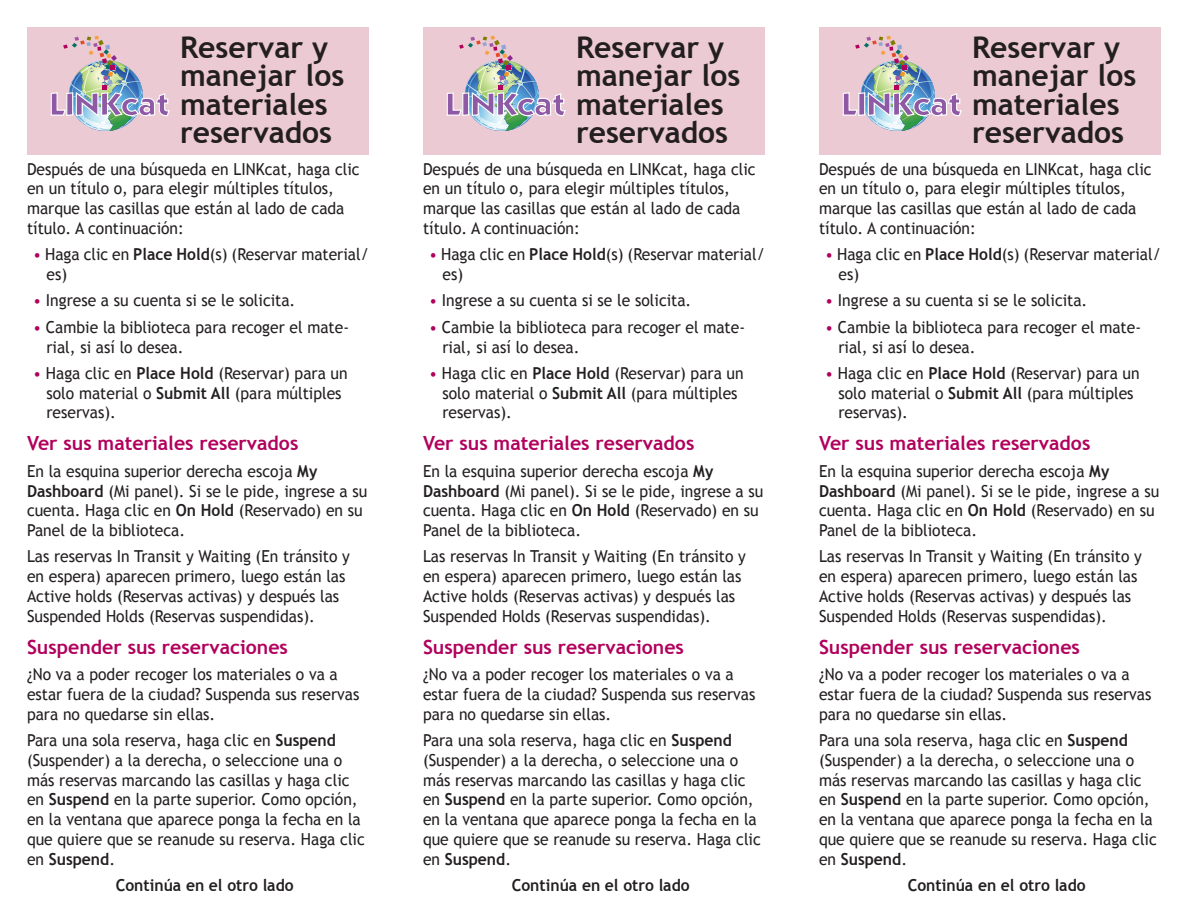
<style>
.page{position:relative;width:1188px;height:918px;background:#fff}
.page>*{position:absolute;margin:0;border:0;box-sizing:border-box;transform-origin:0 0}
.t1{font:700 30px/28.5px "Trebuchet MS";color:#231f20}
.t2{font:700 19.5px "Trebuchet MS";color:#b1015c}
.t3{font:16.5px/19.8px "Trebuchet MS";color:#231f20;scale:.95 1}
.t4{font:700 16.5px "Trebuchet MS";color:#231f20;scale:.95 1}
.s1{font-family:"Itc Kabel";font-size:31.65px;color:#8e59a5}
.s2{color:#b1015c}
.s3{font-weight:700}
</style>
<div class="page">
<div style="left:819px;top:27px;width:342px;height:127px;background:#eccad4"></div>
<img style="left:842px;top:36px;width:120px;height:95px">
<div style="left:27px;top:27px;width:342px;height:127px;background:#eccad4"></div>
<img style="left:50px;top:36px;width:120px;height:95px">
<div style="left:423px;top:27px;width:342px;height:127px;background:#eccad4"></div>
<img style="left:446px;top:36px;width:120px;height:95px">
<h1 class="t1" style="left:180px;top:33px;width:166px">Reservar y manejar los</h1>
<h1 class="t1" style="left:180px;top:118px;width:154px">reservados</h1>
<h1 class="t1" style="left:49px;top:90px;width:280px"><span class="s1">LINKcat</span> materiales</h1>
<p class="t3" style="left:27px;top:159px;width:352px">Después de una búsqueda en LINKcat, haga clic en un título o, para elegir múltiples títulos, marque las casillas que están al lado de cada título. A continuación:</p>
<p class="t3" style="left:46px;top:245px;width:341px;text-indent:-13px"><span class="s2">•</span> Haga clic en <span class="s3">Place Hold</span>(s) (Reservar material/ es)</p>
<p class="t3" style="left:33px;top:291px;width:278px"><span class="s2">•</span> Ingrese a su cuenta si se le solicita.</p>
<p class="t3" style="left:46px;top:317px;width:320px;text-indent:-13px"><span class="s2">•</span> Cambie la biblioteca para recoger el mate&shy;rial, si así lo desea.</p>
<p class="t3" style="left:46px;top:363px;width:319px;text-indent:-13px"><span class="s2">•</span> Haga clic en <span class="s3">Place Hold</span> (Reservar) para un solo material o <span class="s3">Submit All</span> (para múltiples reservas).</p>
<p class="t2" style="left:27px;top:431px;width:273px">Ver sus materiales reservados</p>
<p class="t3" style="left:27px;top:461px;width:360px">En la esquina superior derecha escoja <span class="s3">My Dashboard</span> (Mi panel). Si se le pide, ingrese a su cuenta. Haga clic en <span class="s3">On Hold</span> (Reservado) en su Panel de la biblioteca.</p>
<p class="t3" style="left:27px;top:547px;width:342px">Las reservas In Transit y Waiting (En tránsito y en espera) aparecen primero, luego están las Active holds (Reservas activas) y después las Suspended Holds (Reservas suspendidas).</p>
<p class="t2" style="left:27px;top:635px;width:263px">Suspender sus reservaciones</p>
<p class="t3" style="left:27px;top:665px;width:351px">¿No va a poder recoger los materiales o va a estar fuera de la ciudad? Suspenda sus reservas para no quedarse sin ellas.</p>
<p class="t3" style="left:27px;top:731px;width:357px">Para una sola reserva, haga clic en <span class="s3">Suspend </span>(Suspender) a la derecha, o seleccione una o más reservas marcando las casillas y haga clic en <span class="s3">Suspend</span> en la parte superior. Como opción, en la ventana que aparece ponga la fecha en la que quiere que se reanude su reserva. Haga clic en <span class="s3">Suspend</span>.</p>
<p class="t4" style="left:116px;top:875px;width:189px">Continúa en el otro lado</p>
<h1 class="t1" style="left:576px;top:33px;width:166px">Reservar y manejar los</h1>
<h1 class="t1" style="left:576px;top:118px;width:154px">reservados</h1>
<h1 class="t1" style="left:445px;top:90px;width:280px"><span class="s1">LINKcat</span> materiales</h1>
<p class="t3" style="left:423px;top:159px;width:352px">Después de una búsqueda en LINKcat, haga clic en un título o, para elegir múltiples títulos, marque las casillas que están al lado de cada título. A continuación:</p>
<p class="t3" style="left:442px;top:245px;width:341px;text-indent:-13px"><span class="s2">•</span> Haga clic en <span class="s3">Place Hold</span>(s) (Reservar material/ es)</p>
<p class="t3" style="left:429px;top:291px;width:278px"><span class="s2">•</span> Ingrese a su cuenta si se le solicita.</p>
<p class="t3" style="left:442px;top:317px;width:320px;text-indent:-13px"><span class="s2">•</span> Cambie la biblioteca para recoger el mate&shy;rial, si así lo desea.</p>
<p class="t3" style="left:442px;top:363px;width:319px;text-indent:-13px"><span class="s2">•</span> Haga clic en <span class="s3">Place Hold</span> (Reservar) para un solo material o <span class="s3">Submit All</span> (para múltiples reservas).</p>
<p class="t2" style="left:423px;top:431px;width:273px">Ver sus materiales reservados</p>
<p class="t3" style="left:423px;top:461px;width:360px">En la esquina superior derecha escoja <span class="s3">My Dashboard</span> (Mi panel). Si se le pide, ingrese a su cuenta. Haga clic en <span class="s3">On Hold</span> (Reservado) en su Panel de la biblioteca.</p>
<p class="t3" style="left:423px;top:547px;width:342px">Las reservas In Transit y Waiting (En tránsito y en espera) aparecen primero, luego están las Active holds (Reservas activas) y después las Suspended Holds (Reservas suspendidas).</p>
<p class="t2" style="left:423px;top:635px;width:263px">Suspender sus reservaciones</p>
<p class="t3" style="left:423px;top:665px;width:351px">¿No va a poder recoger los materiales o va a estar fuera de la ciudad? Suspenda sus reservas para no quedarse sin ellas.</p>
<p class="t3" style="left:423px;top:731px;width:357px">Para una sola reserva, haga clic en <span class="s3">Suspend </span>(Suspender) a la derecha, o seleccione una o más reservas marcando las casillas y haga clic en <span class="s3">Suspend</span> en la parte superior. Como opción, en la ventana que aparece ponga la fecha en la que quiere que se reanude su reserva. Haga clic en <span class="s3">Suspend</span>.</p>
<p class="t4" style="left:512px;top:875px;width:189px">Continúa en el otro lado</p>
<h1 class="t1" style="left:972px;top:33px;width:166px">Reservar y manejar los</h1>
<h1 class="t1" style="left:972px;top:118px;width:154px">reservados</h1>
<h1 class="t1" style="left:841px;top:90px;width:280px"><span class="s1">LINKcat</span> materiales</h1>
<p class="t3" style="left:819px;top:159px;width:352px">Después de una búsqueda en LINKcat, haga clic en un título o, para elegir múltiples títulos, marque las casillas que están al lado de cada título. A continuación:</p>
<p class="t3" style="left:838px;top:245px;width:341px;text-indent:-13px"><span class="s2">•</span> Haga clic en <span class="s3">Place Hold</span>(s) (Reservar material/ es)</p>
<p class="t3" style="left:825px;top:291px;width:278px"><span class="s2">•</span> Ingrese a su cuenta si se le solicita.</p>
<p class="t3" style="left:838px;top:317px;width:320px;text-indent:-13px"><span class="s2">•</span> Cambie la biblioteca para recoger el mate&shy;rial, si así lo desea.</p>
<p class="t3" style="left:838px;top:363px;width:319px;text-indent:-13px"><span class="s2">•</span> Haga clic en <span class="s3">Place Hold</span> (Reservar) para un solo material o <span class="s3">Submit All</span> (para múltiples reservas).</p>
<p class="t2" style="left:819px;top:431px;width:273px">Ver sus materiales reservados</p>
<p class="t3" style="left:819px;top:461px;width:360px">En la esquina superior derecha escoja <span class="s3">My Dashboard</span> (Mi panel). Si se le pide, ingrese a su cuenta. Haga clic en <span class="s3">On Hold</span> (Reservado) en su Panel de la biblioteca.</p>
<p class="t3" style="left:819px;top:547px;width:342px">Las reservas In Transit y Waiting (En tránsito y en espera) aparecen primero, luego están las Active holds (Reservas activas) y después las Suspended Holds (Reservas suspendidas).</p>
<p class="t2" style="left:819px;top:635px;width:263px">Suspender sus reservaciones</p>
<p class="t3" style="left:819px;top:665px;width:351px">¿No va a poder recoger los materiales o va a estar fuera de la ciudad? Suspenda sus reservas para no quedarse sin ellas.</p>
<p class="t3" style="left:819px;top:731px;width:357px">Para una sola reserva, haga clic en <span class="s3">Suspend </span>(Suspender) a la derecha, o seleccione una o más reservas marcando las casillas y haga clic en <span class="s3">Suspend</span> en la parte superior. Como opción, en la ventana que aparece ponga la fecha en la que quiere que se reanude su reserva. Haga clic en <span class="s3">Suspend</span>.</p>
<p class="t4" style="left:908px;top:875px;width:189px">Continúa en el otro lado</p>
</div>
